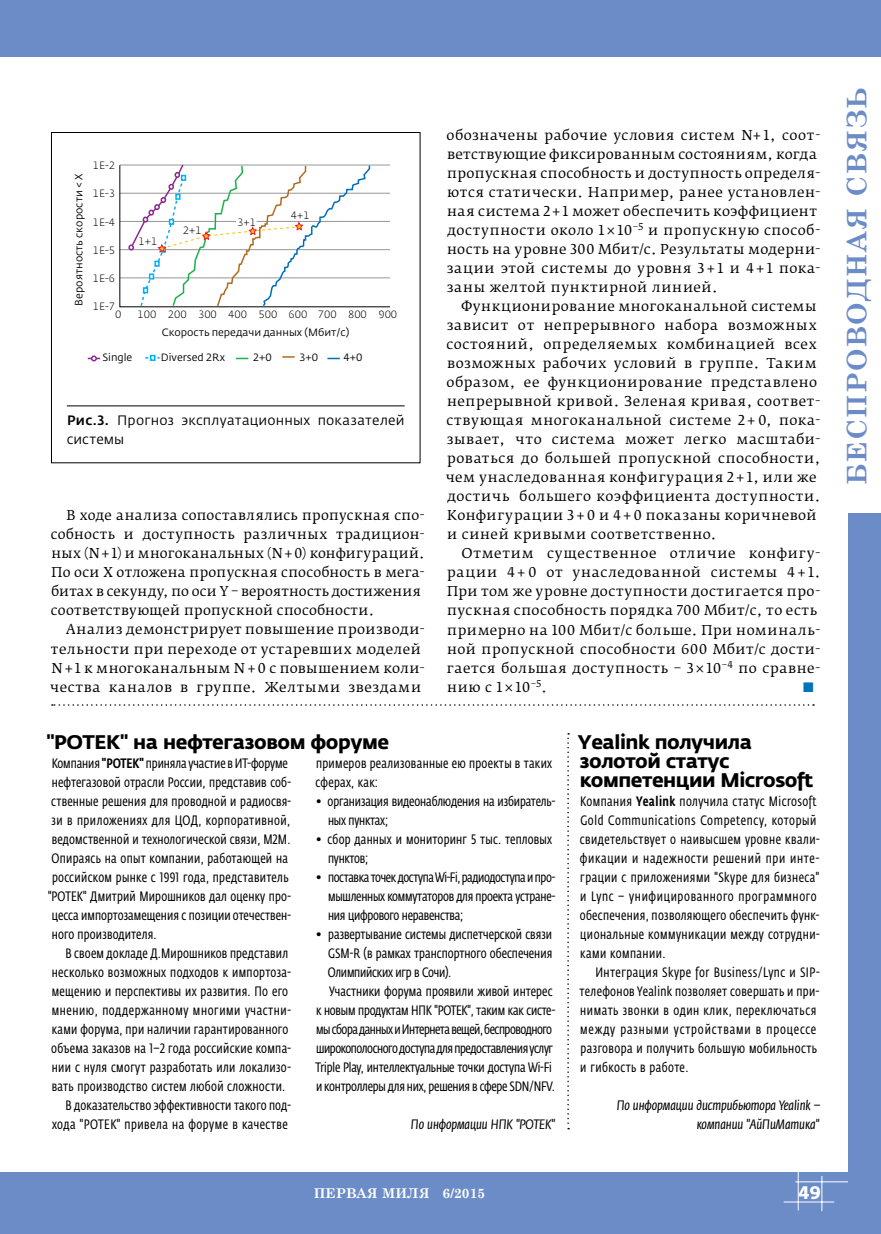
<style>
.page{position:relative;width:881px;height:1234px;background:#fff}
.page>*{position:absolute;margin:0;border:0;box-sizing:border-box;transform-origin:0 0}
.t1{font:700 27px "Century Schoolbook";letter-spacing:.05em;color:#6c8cc7}
.t2{font:700 19.5px/19px "Fedra Sans Pro";letter-spacing:-.025em;color:#000}
.t3{font:700 18px "Fedra Sans Pro";color:#fff}
.t4{font:13.5px/19px "Fedra Serif B Pro";letter-spacing:.035em;color:#000}
.t5{font:13.5px/19px "Fedra Sans Cond Pro";letter-spacing:.015em;color:#000}
.t6{font:13.5px/19px "Fedra Sans Cond Pro";letter-spacing:.035em;color:#000}
.t7{font:13.5px "Fedra Sans Cond Pro";letter-spacing:-.015em;color:#000}
.t8{font:13.5px "Fedra Sans Cond Pro";letter-spacing:-.03em;color:#000}
.t9{font:italic 13.5px/19px "Fedra Sans Cond Pro";letter-spacing:-.005em;color:#000;text-align:right;scale:1.1 1}
.t10{font:13.5px/19px "Fedra Sans Cond Pro";letter-spacing:-.005em;color:#000}
.t11{font:13.5px/19px "Fedra Sans Pro";letter-spacing:.015em;color:#000}
.t12{font:13.5px "Fedra Sans Cond Pro";letter-spacing:-.01em;color:#000}
.t13{font:13.5px "Fedra Sans Cond Pro";letter-spacing:.045em;color:#000}
.t14{font:700 13.5px "Century Schoolbook";color:#fff}
.t15{font:13.5px "Fedra Serif B Pro";color:#0072bc}
.t16{font:10.5px "Fedra Sans Pro";color:#000}
.t17{font:300 10.5px "Fedra Sans Pro";color:#000}
.s1{font-weight:500}
</style>
<div class="page">
<div style="left:0;top:0;width:880px;height:57px;background:#6c8cc7"></div>
<div style="left:0;top:1172px;width:880px;height:61px;background:#6c8cc7"></div>
<hr style="left:783px;top:1201px;width:50px;height:1px;background:#fff">
<hr style="left:797px;top:1171px;width:1px;height:39px;background:#fff">
<hr style="left:821px;top:1175px;width:1px;height:35px;background:#fff">
<hr style="left:795px;top:1181px;width:85px;height:1px;background:#fff">
<div style="left:847px;top:0;width:33px;height:1233px;background:#6c8cc7"></div>
<div style="left:846px;top:57px;width:34px;height:455px;background:#fff"></div>
<hr style="left:67px;top:405px;width:337px;height:1px;background:#000">
<div style="left:51px;top:132px;width:369px;height:331px;border:1px solid #000"></div>
<svg style="left:236px;top:357px;width:12px;height:2px"></svg>
<svg style="left:282px;top:356px;width:12px;height:1px"></svg>
<svg style="left:327px;top:357px;width:13px;height:2px"></svg>
<svg style="left:88px;top:355px;width:12px;height:6px"></svg>
<svg style="left:145px;top:355px;width:14px;height:6px"></svg>
<svg style="left:119px;top:164px;width:271px;height:144px"></svg>
<svg style="left:52px;top:704px;width:761px;height:1px"></svg>
<svg style="left:567px;top:733px;width:2px;height:396px"></svg>
<p class="t16" style="left:72px;top:305px;width:134px;rotate:-90deg">Вероятность скорости &lt; X</p>
<p class="t17" style="left:93px;top:159px;width:24px">1E-2</p>
<p class="t17" style="left:93px;top:187px;width:24px">1E-3</p>
<p class="t17" style="left:93px;top:215px;width:24px">1E-4</p>
<p class="t17" style="left:93px;top:243px;width:24px">1E-5</p>
<p class="t17" style="left:93px;top:272px;width:24px">1E-6</p>
<p class="t17" style="left:93px;top:300px;width:24px">1E-7</p>
<p class="t17" style="left:290px;top:208px;width:20px">4+1</p>
<p class="t17" style="left:237px;top:215px;width:20px">3+1</p>
<p class="t17" style="left:183px;top:223px;width:20px">2+1</p>
<p class="t17" style="left:138px;top:234px;width:20px">1+1</p>
<p class="t17" style="left:115px;top:308px;width:8px">0</p>
<p class="t17" style="left:138px;top:308px;width:261px">100 200 300 400 500 600 700 800 900</p>
<p class="t16" style="left:162px;top:326px;width:189px">Скорость передачи данных (Мбит/с)</p>
<p class="t16" style="left:102px;top:350px;width:31px">Single</p>
<p class="t16" style="left:161px;top:351px;width:65px">Diversed 2Rx</p>
<p class="t16" style="left:253px;top:350px;width:20px">2+0</p>
<p class="t16" style="left:299px;top:351px;width:20px">3+0</p>
<p class="t16" style="left:343px;top:350px;width:20px">4+0</p>
<p class="t11" style="left:67px;top:411px;width:339px"><span class="s1">Рис.3.</span> Прогноз эксплуатационных показателей системы</p>
<p class="t4" style="left:51px;top:506px;width:375px;text-indent:15px">В ходе анализа сопоставлялись пропускная спо&shy;собность и доступность различных традицион&shy;ных (N+1) и многоканальных (N+0) конфигураций.<br>По оси X отложена пропускная способность в мега&shy;битах в секунду, по оси Y – вероятность достижения соответствующей пропускной способности.</p>
<p class="t4" style="left:50px;top:620px;width:376px;text-indent:16px">Анализ демонстрирует повышение производи&shy;тельности при переходе от устаревших моделей N +1 к многоканальным N +0 с повышением коли&shy;чества каналов в группе. Желтыми звездами</p>
<p class="t4" style="left:446px;top:125px;width:375px">обозначены рабочие условия систем N+ 1, соот&shy;ветствующие фиксированным состояниям, когда пропускная способность и доступность определя&shy;ются статически. Например, ранее установлен&shy;ная система 2 + 1 может обеспечить коэффициент доступности около 1 × 10<sup>–5</sup> и пропускную способ&shy;ность на уровне 300 Мбит/с. Результаты модерни&shy;зации этой системы до уровня 3 + 1 и 4 + 1 пока&shy;заны желтой пунктирной линией.</p>
<p class="t4" style="left:445px;top:296px;width:376px;text-indent:16px">Функционирование многоканальной системы зависит от непрерывного набора возможных состояний, определяемых комбинацией всех возможных рабочих условий в группе. Таким образом, ее функционирование представлено непрерывной кривой. Зеленая кривая, соответ&shy;ствующая многоканальной системе 2 + 0, пока&shy;зывает, что система может легко масштаби&shy;роваться до большей пропускной способности, чем унаследованная конфигурация 2 + 1, или же достичь большего коэффициента доступности.<br>Конфигурации 3 + 0 и 4 + 0 показаны коричневой и синей кривыми соответственно.</p>
<p class="t4" style="left:447px;top:544px;width:375px;text-indent:14px">Отметим существенное отличие конфигу&shy;рации 4 + 0 от унаследованной системы 4 + 1.<br>При том же уровне доступности достигается про&shy;пускная способность порядка 700 Мбит/с, то есть примерно на 100 Мбит/с больше. При номиналь&shy;ной пропускной способности 600 Мбит/с дости&shy;гается большая доступность – 3 × 10<sup>–4</sup> по сравне&shy;нию с 1 × 10<sup>–5</sup>.</p>
<p class="t15" style="left:801px;top:678px;width:14px">■</p>
<h2 class="t2" style="left:46px;top:732px;width:344px">"РОТЕК" на нефтегазовом форуме</h2>
<p class="t5" style="left:48px;top:753px;width:244px">Компания <span class="s1">"РОТЕК"</span> приняла участие в ИТ-форуме нефтегазовой отрасли России, представив соб&shy;ственные решения для проводной и радиосвя&shy;зи в приложениях для ЦОД, корпоративной, ведомственной и технологической связи, М2М.<br>Опираясь на опыт компании, работающей на российском рынке с 1991 года, представитель "РОТЕК" Дмитрий Мирошников дал оценку про&shy;цесса импортозамещения с позиции отечествен&shy;ного производителя.</p>
<p class="t5" style="left:65px;top:943px;width:224px">В своем докладе Д.Мирошников представил</p>
<p class="t5" style="left:52px;top:962px;width:241px">несколько возможных подходов к импортоза-</p>
<p class="t5" style="left:52px;top:981px;width:238px">мещению и перспективы их развития. По его</p>
<p class="t13" style="left:52px;top:1002px;width:241px">мнению, поддержанному многими участни-</p>
<p class="t5" style="left:52px;top:1019px;width:238px">ками форума, при наличии гарантированного</p>
<p class="t5" style="left:51px;top:1039px;width:241px">объема заказов на 1–2 года российские компа-</p>
<p class="t5" style="left:52px;top:1058px;width:240px">нии с нуля смогут разработать или локализо-</p>
<p class="t5" style="left:52px;top:1077px;width:235px">вать производство систем любой сложности.</p>
<p class="t5" style="left:65px;top:1096px;width:227px">В доказательство эффективности такого под-</p>
<p class="t6" style="left:52px;top:1115px;width:237px">хода "РОТЕК" привела на форуме в качестве</p>
<p class="t5" style="left:315px;top:753px;width:238px">примеров реализованные ею проекты в таких сферах, как:</p>
<p class="t10" style="left:328px;top:791px;width:229px;text-indent:-13px">• организация видеонаблюдения на избиратель&shy;ных пунктах;</p>
<p class="t5" style="left:328px;top:829px;width:225px;text-indent:-13px">• сбор данных и мониторинг 5 тыс. тепловых пунктов;</p>
<p class="t5" style="left:328px;top:867px;width:228px;text-align:justify;text-indent:-13px">• поставка точек доступа Wi-Fi, радиодоступа и про&shy;мышленных коммутаторов для проекта устране&shy;ния цифрового неравенства;</p>
<p class="t5" style="left:315px;top:924px;width:238px">• развертывание системы диспетчерской связи</p>
<p class="t5" style="left:328px;top:943px;width:225px">GSM-R (в рамках транспортного обеспечения</p>
<p class="t7" style="left:327px;top:964px;width:125px">Олимпийских игр в Сочи).</p>
<p class="t5" style="left:329px;top:981px;width:225px">Участники форума проявили живой интерес</p>
<p class="t7" style="left:316px;top:1002px;width:240px">к новым продуктам НПК "РОТЕК", таким как систе-</p>
<p class="t8" style="left:316px;top:1021px;width:237px">мы сбора данных и Интернета вещей, беспроводного</p>
<p class="t8" style="left:316px;top:1040px;width:238px">широкополосного доступа для предоставления услуг</p>
<p class="t12" style="left:315px;top:1059px;width:237px">Triple Play, интеллектуальные точки доступа Wi-Fi</p>
<p class="t7" style="left:316px;top:1078px;width:240px">и контроллеры для них, решения в сфере SDN/NFV.</p>
<p class="t9" style="left:411px;top:1115px;width:132px">По информации НПК "РОТЕК"</p>
<h2 class="t2" style="left:577px;top:732px;width:237px">Yealink получила золотой статус компетенции Microsoft</h2>
<p class="t6" style="left:579px;top:791px;width:241px">Компания <span class="s1">Yealink</span> получила статус Microsoft Gold Communications Competency, который свидетельствует о наивысшем уровне квали&shy;фикации и надежности решений при инте&shy;грации с приложениями "Skype для бизнеса" и Lync – унифицированного программного обеспечения, позволяющего обеспечить функ&shy;циональные коммуникации между сотрудни&shy;ками компании.</p>
<p class="t6" style="left:579px;top:962px;width:241px;text-indent:16px">Интеграция Skype for Business/Lync и SIP&shy;телефонов Yealink позволяет совершать и при&shy;нимать звонки в один клик, переключаться между разными устройствами в процессе разговора и получить большую мобильность и гибкость в работе.</p>
<p class="t9" style="left:616px;top:1095px;width:187px">По информации дистрибьютора Yealink – компании "АйПиМатика"</p>
<p class="t14" style="left:314px;top:1181px;width:173px">ПЕРВАЯ МИЛЯ 6/2015</p>
<h3 class="t3" style="left:798px;top:1180px;width:24px">49</h3>
<h1 class="t1" style="left:835px;top:484px;width:399px;rotate:-90deg">бесПроводная связь</h1>
</div>
